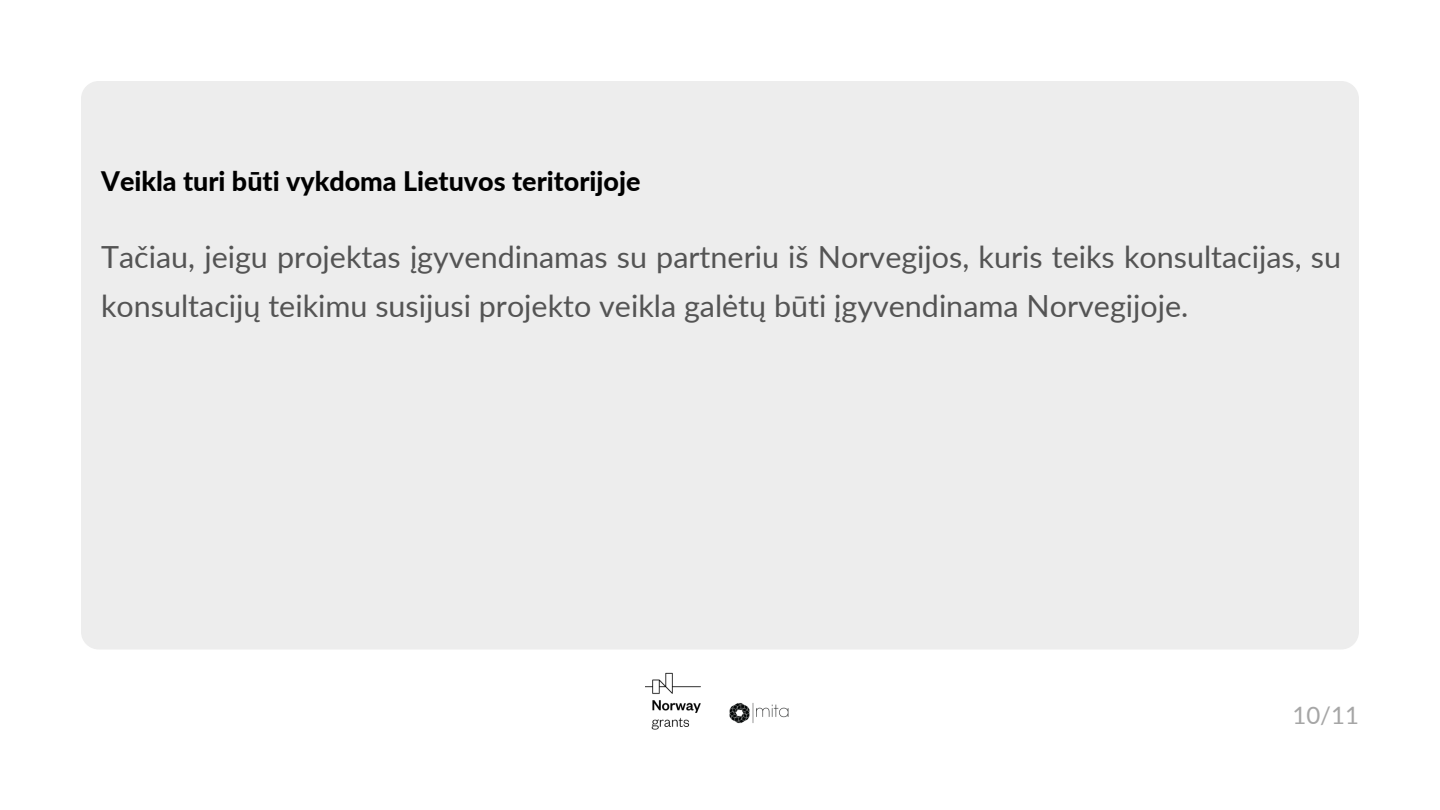
<style>
.page{position:relative;width:1440px;height:810px;background:#fff}
.page>*{position:absolute;margin:0;border:0;box-sizing:border-box;transform-origin:0 0}
.t1{font:30.5px/48.8px "Lato";color:#545454}
.t2{font:800 26.9px "Lato";color:#000}
.t3{font:24px "Lato";color:#a6a6a6}
</style>
<div class="page">
<div style="left:81px;top:81px;width:1278px;height:569px;background:#ededed;border-radius:18px"></div>
<img style="left:646px;top:672px;width:55px;height:57px">
<img style="left:729px;top:703px;width:60px;height:21px">
<p class="t2" style="left:101px;top:164px;width:541px">Veikla turi būti vykdoma Lietuvos teritorijoje</p>
<p class="t1" style="left:101px;top:232px;width:1242px">Tačiau, jeigu projektas įgyvendinamas su partneriu iš Norvegijos, kuris teiks konsultacijas, su konsultacijų teikimu susijusi projekto veikla galėtų būti įgyvendinama Norvegijoje.</p>
<p class="t3" style="left:1292px;top:700px;width:68px">10/11</p>
</div>
